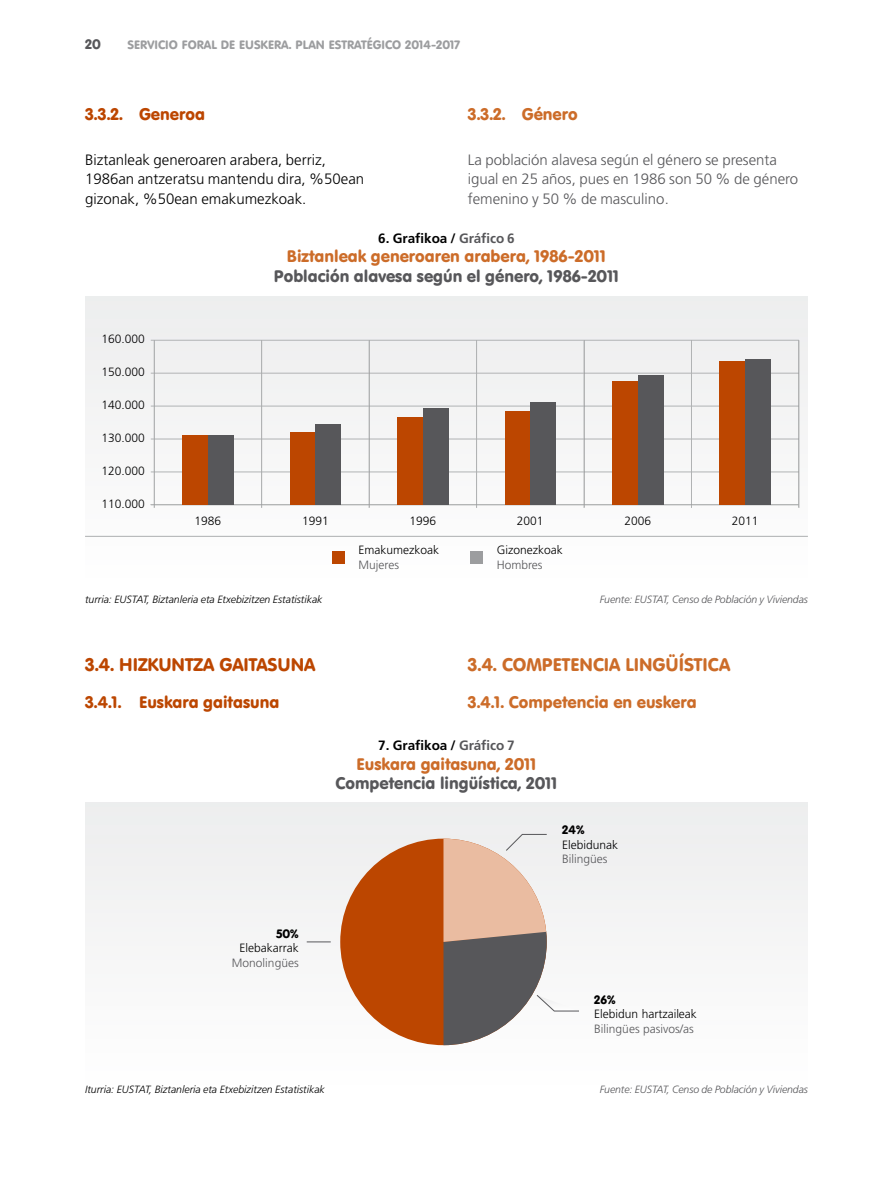
<style>
.page{position:relative;width:893px;height:1191px;background:#fff}
.page>*{position:absolute;margin:0;border:0;box-sizing:border-box;transform-origin:0 0}
.t1{font:18px "VAG Rounded BT";color:#cc6c29}
.t2{font:18px "VAG Rounded BT";color:#bc4600}
.t3{font:16.5px "VAG Rounded BT";color:#cc6c29}
.t4{font:16.5px "VAG Rounded BT";color:#57575a}
.t5{font:16.5px "VAG Rounded BT";color:#bc4600}
.t6{font:300 15px/19.5px "Frutiger LT Std";color:#57575a}
.t7{font:300 15px/19.5px "Frutiger LT Std";color:#000}
.t8{font:700 13.5px "Frutiger LT Std";color:#000}
.t9{font:13.5px "VAG Rounded BT";color:#57575a}
.t10{font:300 12px "Frutiger LT Std";color:#000}
.t11{font:300 12px "Frutiger LT Std";color:#57575a}
.t12{font:12px "VAG Rounded BT";color:#9c9d9f}
.t13{font:12px "VAG Rounded BT";color:#000}
.t14{font:italic 300 10.5px "Frutiger LT Std";color:#000}
.t15{font:italic 300 10.5px "Frutiger LT Std";letter-spacing:-.01em;color:#57575a}
.s1{color:#57575a}
</style>
<div class="page">
<div style="left:85px;top:297px;width:723px;height:286px;background:#f4f5f5"></div>
<hr style="left:151px;top:373px;width:648px;height:1px;background:#b1b3b4">
<hr style="left:151px;top:340px;width:648px;height:1px;background:#b1b3b4">
<hr style="left:151px;top:406px;width:648px;height:1px;background:#b1b3b4">
<hr style="left:151px;top:438px;width:648px;height:1px;background:#b1b3b4">
<hr style="left:151px;top:471px;width:648px;height:1px;background:#b1b3b4">
<hr style="left:154px;top:340px;width:1px;height:168px;background:#b1b3b4">
<hr style="left:798px;top:340px;width:1px;height:168px;background:#b1b3b4">
<hr style="left:691px;top:340px;width:1px;height:168px;background:#b1b3b4">
<hr style="left:584px;top:340px;width:1px;height:168px;background:#b1b3b4">
<hr style="left:476px;top:340px;width:1px;height:168px;background:#b1b3b4">
<hr style="left:369px;top:340px;width:1px;height:168px;background:#b1b3b4">
<hr style="left:261px;top:340px;width:1px;height:168px;background:#b1b3b4">
<hr style="left:151px;top:504px;width:648px;height:1px;background:#b1b3b4">
<div style="left:182px;top:436px;width:26px;height:69px;background:#bc4600"></div>
<div style="left:208px;top:435px;width:25px;height:70px;background:#57575a"></div>
<div style="left:290px;top:433px;width:25px;height:72px;background:#bc4600"></div>
<div style="left:315px;top:424px;width:26px;height:81px;background:#57575a"></div>
<div style="left:397px;top:417px;width:26px;height:88px;background:#bc4600"></div>
<div style="left:423px;top:409px;width:25px;height:96px;background:#57575a"></div>
<div style="left:505px;top:412px;width:25px;height:93px;background:#bc4600"></div>
<div style="left:530px;top:403px;width:26px;height:102px;background:#57575a"></div>
<div style="left:612px;top:381px;width:26px;height:124px;background:#bc4600"></div>
<div style="left:638px;top:376px;width:25px;height:129px;background:#57575a"></div>
<div style="left:720px;top:362px;width:25px;height:143px;background:#bc4600"></div>
<div style="left:745px;top:360px;width:26px;height:145px;background:#57575a"></div>
<div style="left:332px;top:551px;width:12px;height:13px;background:#bc4600"></div>
<div style="left:470px;top:551px;width:13px;height:13px;background:#9c9d9f"></div>
<hr style="left:85px;top:536px;width:723px;height:1px;background:#b1b3b4">
<div style="left:85px;top:803px;width:723px;height:281px;background:#f5f5f6"></div>
<svg style="left:307px;top:941px;width:24px;height:2px"></svg>
<div style="left:340px;top:838px;width:207px;height:207px;background:#bc4600;border-radius:50%"></div>
<svg style="left:443px;top:833px;width:136px;height:212px"></svg>
<p class="t9" style="left:85px;top:36px;width:17px">20</p>
<p class="t12" style="left:128px;top:37px;width:334px">SERVICIO FORAL DE EUSKERA. PLAN ESTRATÉGICO 2014-2017</p>
<h2 class="t5" style="left:85px;top:103px;width:121px">3.3.2. Generoa</h2>
<p class="t7" style="left:85px;top:150px;width:281px">Biztanleak generoaren arabera, berriz,<br>1986an antzeratsu mantendu dira, %50ean gizonak, %50ean emakumezkoak.</p>
<h2 class="t3" style="left:468px;top:103px;width:111px">3.3.2. Género</h2>
<p class="t6" style="left:468px;top:150px;width:332px">La población alavesa según el género se presenta igual en 25 años, pues en 1986 son 50 % de género femenino y 50 % de masculino.</p>
<p class="t10" style="left:101px;top:332px;width:45px">160.000</p>
<p class="t10" style="left:101px;top:365px;width:45px">150.000</p>
<p class="t10" style="left:101px;top:398px;width:45px">140.000</p>
<p class="t10" style="left:101px;top:431px;width:45px">130.000</p>
<p class="t10" style="left:101px;top:464px;width:45px">120.000</p>
<p class="t10" style="left:101px;top:497px;width:45px">110.000</p>
<p class="t8" style="left:378px;top:230px;width:138px">6. Grafikoa / <span class="s1">Gráfico 6</span></p>
<h2 class="t3" style="left:287px;top:246px;width:321px">Biztanleak generoaren arabera, 1986-2011</h2>
<h2 class="t4" style="left:274px;top:265px;width:347px">Población alavesa según el género, 1986-2011</h2>
<p class="t10" style="left:195px;top:514px;width:28px">1986</p>
<p class="t10" style="left:302px;top:514px;width:28px">1991</p>
<p class="t10" style="left:409px;top:514px;width:28px">1996</p>
<p class="t10" style="left:517px;top:514px;width:28px">2001</p>
<p class="t10" style="left:624px;top:514px;width:28px">2006</p>
<p class="t10" style="left:732px;top:514px;width:28px">2011</p>
<p class="t10" style="left:359px;top:543px;width:82px">Emakumezkoak</p>
<p class="t11" style="left:359px;top:558px;width:42px">Mujeres</p>
<p class="t10" style="left:497px;top:543px;width:67px">Gizonezkoak</p>
<p class="t11" style="left:497px;top:558px;width:47px">Hombres</p>
<p class="t14" style="left:85px;top:594px;width:239px">turria: EUSTAT, Biztanleria eta Etxebizitzen Estatistikak</p>
<p class="t15" style="left:600px;top:594px;width:210px">Fuente: EUSTAT, Censo de Población y Viviendas</p>
<h1 class="t2" style="left:85px;top:652px;width:232px">3.4. HIZKUNTZA GAITASUNA</h1>
<h2 class="t5" style="left:85px;top:691px;width:196px">3.4.1. Euskara gaitasuna</h2>
<h1 class="t1" style="left:468px;top:652px;width:264px">3.4. COMPETENCIA LINGÜÍSTICA</h1>
<h2 class="t3" style="left:468px;top:691px;width:230px">3.4.1. Competencia en euskera</h2>
<p class="t8" style="left:378px;top:737px;width:138px">7. Grafikoa / <span class="s1">Gráfico 7</span></p>
<h2 class="t3" style="left:357px;top:753px;width:181px">Euskara gaitasuna, 2011</h2>
<h2 class="t4" style="left:336px;top:772px;width:223px">Competencia lingüística, 2011</h2>
<p class="t13" style="left:562px;top:822px;width:24px">24%</p>
<p class="t10" style="left:562px;top:838px;width:58px">Elebidunak</p>
<p class="t11" style="left:562px;top:852px;width:47px">Bilingües</p>
<p class="t13" style="left:276px;top:926px;width:24px">50%</p>
<p class="t10" style="left:239px;top:941px;width:61px">Elebakarrak</p>
<p class="t11" style="left:232px;top:955px;width:68px">Monolingües</p>
<p class="t14" style="left:85px;top:1082px;width:241px">Iturria: EUSTAT, Biztanleria eta Etxebizitzen Estatistikak</p>
<p class="t13" style="left:594px;top:992px;width:23px">26%</p>
<p class="t10" style="left:594px;top:1007px;width:104px">Elebidun hartzaileak</p>
<p class="t11" style="left:594px;top:1021px;width:101px">Bilingües pasivos/as</p>
<p class="t15" style="left:600px;top:1082px;width:210px">Fuente: EUSTAT, Censo de Población y Viviendas</p>
</div>
